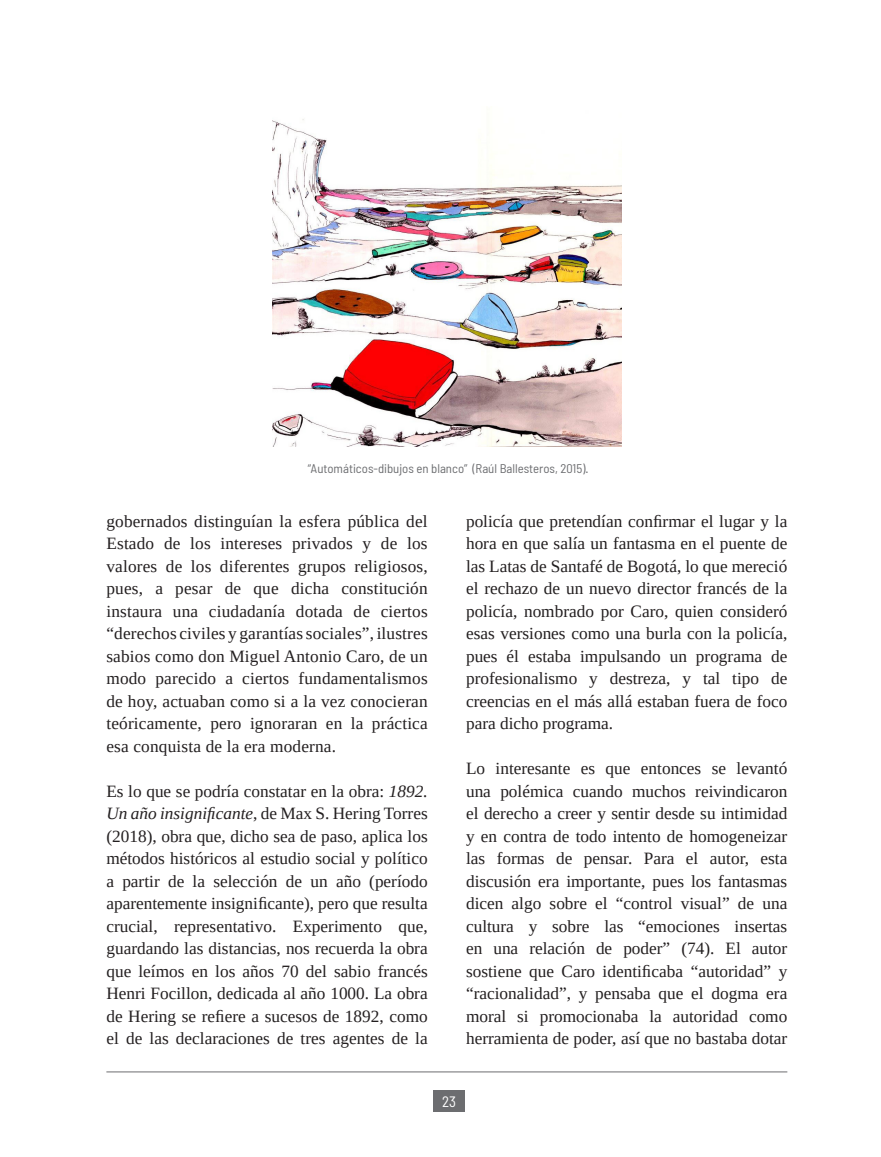
<style>
.page{position:relative;width:881px;height:1157px;background:#fff}
.page>*{position:absolute;margin:0;border:0;box-sizing:border-box;transform-origin:0 0}
.t1{font:17.25px/22.5px "Tinos";color:#231f20;text-align:justify}
.t2{font:semi-condensed 15px "Barlow";color:#fff}
.t3{font:semi-condensed 12.6px "Barlow";color:#6c6d70}
.s1{font-style:italic}
</style>
<div class="page">
<hr style="left:106px;top:1071px;width:681px;height:1px;background:#6c6d70">
<div style="left:433px;top:1090px;width:32px;height:21px;background:#6c6d70"></div>
<img style="left:272px;top:119px;width:349px;height:327px">
<p class="t3" style="left:307px;top:461px;width:282px">“Automáticos-dibujos en blanco” (Raúl Ballesteros, 2015).</p>
<p class="t1" style="left:106px;top:509px;width:323px">gobernados distinguían la esfera pública del Estado de los intereses privados y de los valores de los diferentes grupos religiosos, pues, a pesar de que dicha constitución instaura una ciudadanía dotada de ciertos “derechos civiles y garantías sociales”, ilustres sabios como don Miguel Antonio Caro, de un modo parecido a ciertos fundamentalismos de hoy, actuaban como si a la vez conocieran teóricamente, pero ignoraran en la práctica esa conquista de la era moderna.</p>
<p class="t1" style="left:106px;top:779px;width:323px">Es lo que se podría constatar en la obra: <span class="s1">1892.<br>Un año insignificante</span>, de Max S. Hering Torres (2018), obra que, dicho sea de paso, aplica los métodos históricos al estudio social y político a partir de la selección de un año (período aparentemente insignificante), pero que resulta crucial, representativo. Experimento que, guardando las distancias, nos recuerda la obra que leímos en los años 70 del sabio francés Henri Focillon, dedicada al año 1000. La obra de Hering se refiere a sucesos de 1892, como el de las declaraciones de tres agentes de la</p>
<p class="t1" style="left:466px;top:509px;width:323px">policía que pretendían confirmar el lugar y la hora en que salía un fantasma en el puente de las Latas de Santafé de Bogotá, lo que mereció el rechazo de un nuevo director francés de la policía, nombrado por Caro, quien consideró esas versiones como una burla con la policía, pues él estaba impulsando un programa de profesionalismo y destreza, y tal tipo de creencias en el más allá estaban fuera de foco para dicho programa.</p>
<p class="t1" style="left:466px;top:757px;width:323px">Lo interesante es que entonces se levantó una polémica cuando muchos reivindicaron el derecho a creer y sentir desde su intimidad y en contra de todo intento de homogeneizar las formas de pensar. Para el autor, esta discusión era importante, pues los fantasmas dicen algo sobre el “control visual” de una cultura y sobre las “emociones insertas en una relación de poder” (74). El autor sostiene que Caro identificaba “autoridad” y “racionalidad”, y pensaba que el dogma era moral si promocionaba la autoridad como herramienta de poder, así que no bastaba dotar</p>
<p class="t2" style="left:442px;top:1092px;width:15px">23</p>
</div>
